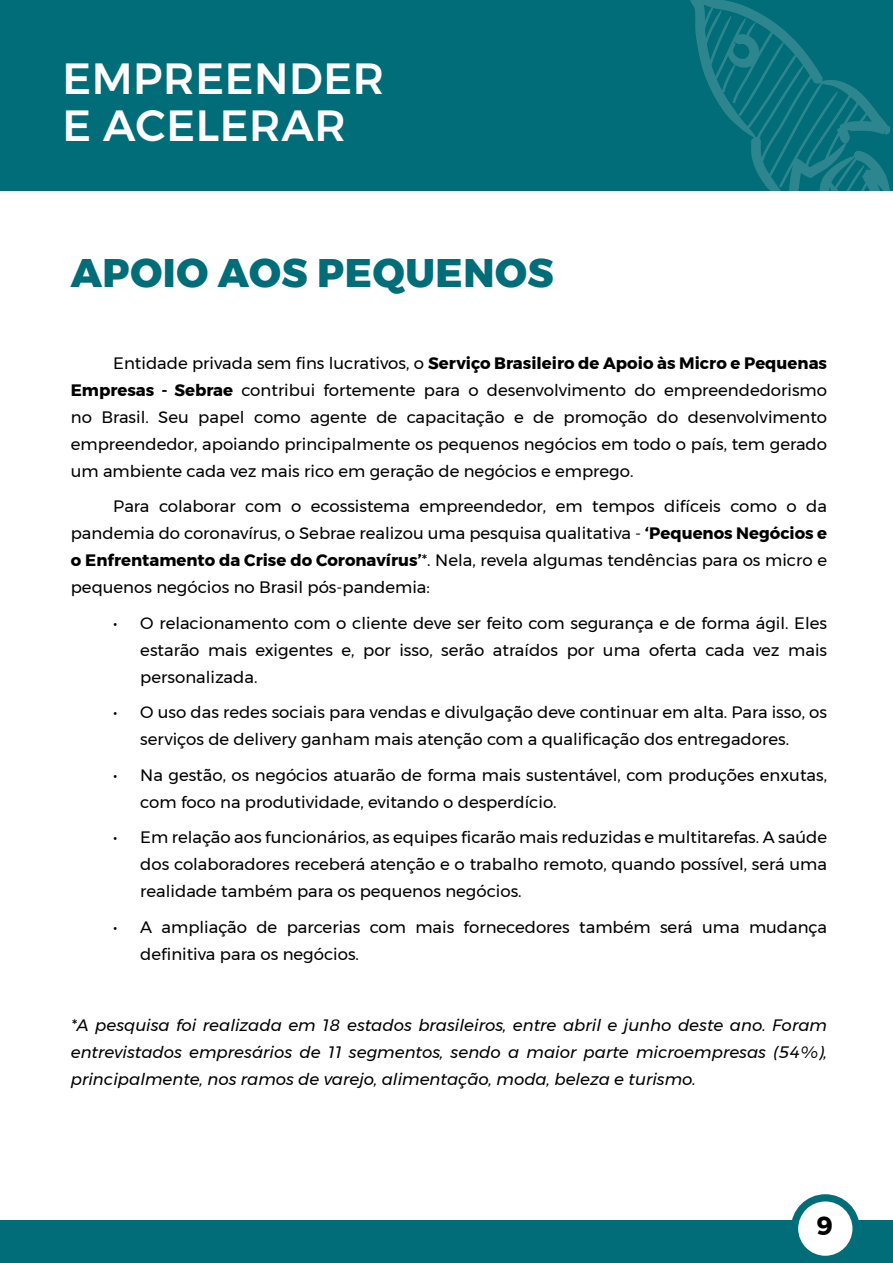
<style>
.page{position:relative;width:893px;height:1263px;background:#fff}
.page>*{position:absolute;margin:0;border:0;box-sizing:border-box;transform-origin:0 0}
.t1{font:500 43.5px/47.2px "Montserrat";letter-spacing:.015em;color:#fff}
.t2{font:800 39.75px "Montserrat";letter-spacing:.015em;color:#006d78}
.t3{font:700 26.1px "Montserrat";color:#000}
.t4{font:16.5px/27px "Montserrat";color:#000;text-align:justify}
.t5{font:italic 16.5px/27px "Montserrat";color:#000;text-align:justify}
.s1{font-weight:700}
</style>
<div class="page">
<div style="left:0;top:0;width:893px;height:191px;background:#006d78"></div>
<div style="left:0;top:1220px;width:893px;height:43px;background:#006d78"></div>
<div style="left:794px;top:1198px;width:62px;height:61px;background:#fff;border-radius:50%"></div>
<div style="left:791px;top:1194px;width:69px;height:69px;border:7px solid #006d78;border-radius:50%"></div>
<svg style="left:690px;top:0;width:201px;height:191px"></svg>
<h1 class="t1" style="left:62px;top:55px;width:323px">EMPREENDER<br>E ACELERAR</h1>
<h2 class="t2" style="left:71px;top:241px;width:484px">APOIO AOS PEQUENOS</h2>
<p class="t4" style="left:71px;top:349px;width:758px;text-indent:43px">Entidade privada sem fins lucrativos, o <span class="s1">Serviço Brasileiro de Apoio às Micro e Pequenas Empresas - Sebrae</span> contribui fortemente para o desenvolvimento do empreendedorismo no Brasil. Seu papel como agente de capacitação e de promoção do desenvolvimento empreendedor, apoiando principalmente os pequenos negócios em todo o país, tem gerado um ambiente cada vez mais rico em geração de negócios e emprego.</p>
<p class="t4" style="left:71px;top:493px;width:758px;text-indent:43px">Para colaborar com o ecossistema empreendedor, em tempos difíceis como o da pandemia do coronavírus, o Sebrae realizou uma pesquisa qualitativa - <span class="s1">‘Pequenos Negócios e o Enfrentamento da Crise do Coronavírus’</span>*. Nela, revela algumas tendências para os micro e pequenos negócios no Brasil pós-pandemia:</p>
<p class="t4" style="left:140px;top:609px;width:688px;text-indent:-27px">• O relacionamento com o cliente deve ser feito com segurança e de forma ágil. Eles estarão mais exigentes e, por isso, serão atraídos por uma oferta cada vez mais personalizada.</p>
<p class="t4" style="left:140px;top:699px;width:688px;text-indent:-27px">• O uso das redes sociais para vendas e divulgação deve continuar em alta. Para isso, os serviços de delivery ganham mais atenção com a qualificação dos entregadores.</p>
<p class="t4" style="left:140px;top:761px;width:688px;text-indent:-27px">• Na gestão, os negócios atuarão de forma mais sustentável, com produções enxutas, com foco na produtividade, evitando o desperdício.</p>
<p class="t4" style="left:140px;top:824px;width:688px;text-indent:-27px">• Em relação aos funcionários, as equipes ficarão mais reduzidas e multitarefas. A saúde dos colaboradores receberá atenção e o trabalho remoto, quando possível, será uma realidade também para os pequenos negócios.</p>
<p class="t4" style="left:140px;top:913px;width:688px;text-indent:-27px">• A ampliação de parcerias com mais fornecedores também será uma mudança definitiva para os negócios.</p>
<p class="t5" style="left:71px;top:1011px;width:758px">*A pesquisa foi realizada em 18 estados brasileiros, entre abril e junho deste ano. Foram entrevistados empresários de 11 segmentos, sendo a maior parte microempresas (54%), principalmente, nos ramos de varejo, alimentação, moda, beleza e turismo.</p>
<h3 class="t3" style="left:817px;top:1205px;width:18px">9</h3>
</div>
